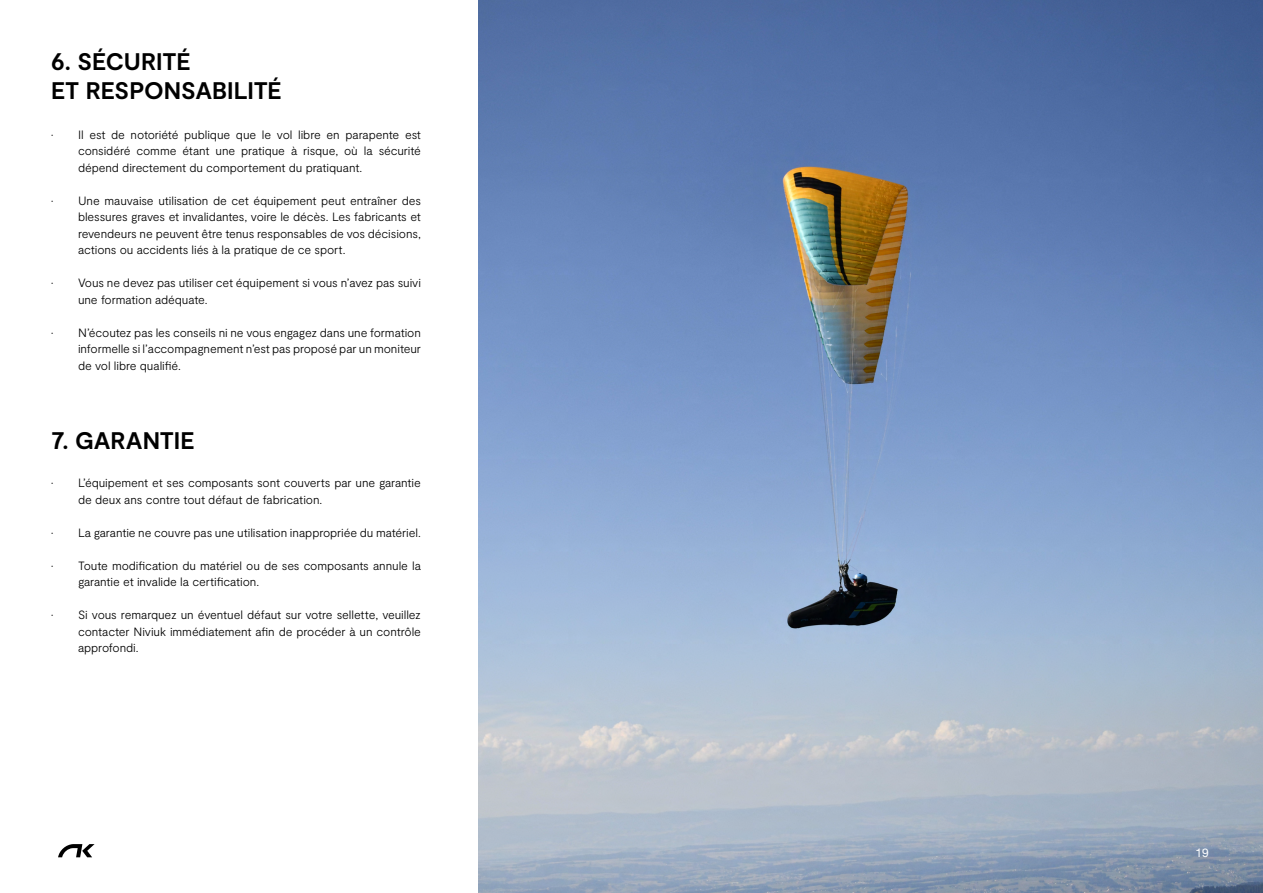
<style>
.page{position:relative;width:1263px;height:893px;background:#fff}
.page>*{position:absolute;margin:0;border:0;box-sizing:border-box;transform-origin:0 0}
.t1{font:700 24px/28.8px "Moderat";letter-spacing:-.005em;color:#000}
.t2{font:300 12px/16.5px "Moderat";letter-spacing:-.01em;color:#000;text-align:justify}
.t3{font:12px "Helvetica Neue LT Std";color:#fff}
</style>
<div class="page">
<img style="left:478px;top:0;width:785px;height:893px">
<svg style="left:58px;top:844px;width:37px;height:13px"></svg>
<h1 class="t1" style="left:51px;top:49px;width:232px">6. SÉCURITÉ<br>ET RESPONSABILITÉ</h1>
<p class="t2" style="left:78px;top:127px;width:344px;text-indent:-27px">• Il est de notoriété publique que le vol libre en parapente est considéré comme étant une pratique à risque, où la sécurité dépend directement du comportement du pratiquant.</p>
<p class="t2" style="left:78px;top:193px;width:344px;text-indent:-27px">• Une mauvaise utilisation de cet équipement peut entraîner des blessures graves et invalidantes, voire le décès. Les fabricants et revendeurs ne peuvent être tenus responsables de vos décisions, actions ou accidents liés à la pratique de ce sport.</p>
<p class="t2" style="left:78px;top:275px;width:344px;text-indent:-27px">• Vous ne devez pas utiliser cet équipement si vous n’avez pas suivi une formation adéquate.</p>
<p class="t2" style="left:78px;top:325px;width:344px;text-indent:-27px">• N’écoutez pas les conseils ni ne vous engagez dans une formation informelle si l’accompagnement n’est pas proposé par un moniteur de vol libre qualifié.</p>
<h1 class="t1" style="left:51px;top:427px;width:145px">7. GARANTIE</h1>
<p class="t2" style="left:78px;top:475px;width:344px;text-indent:-27px">• L’équipement et ses composants sont couverts par une garantie de deux ans contre tout défaut de fabrication.</p>
<p class="t2" style="left:51px;top:524px;width:371px">• La garantie ne couvre pas une utilisation inappropriée du matériel.</p>
<p class="t2" style="left:78px;top:557px;width:344px;text-indent:-27px">• Toute modification du matériel ou de ses composants annule la garantie et invalide la certification.</p>
<p class="t2" style="left:78px;top:607px;width:344px;text-indent:-27px">• Si vous remarquez un éventuel défaut sur votre sellette, veuillez contacter Niviuk immédiatement afin de procéder à un contrôle approfondi.</p>
<p class="t3" style="left:1195px;top:845px;width:15px">19</p>
</div>
